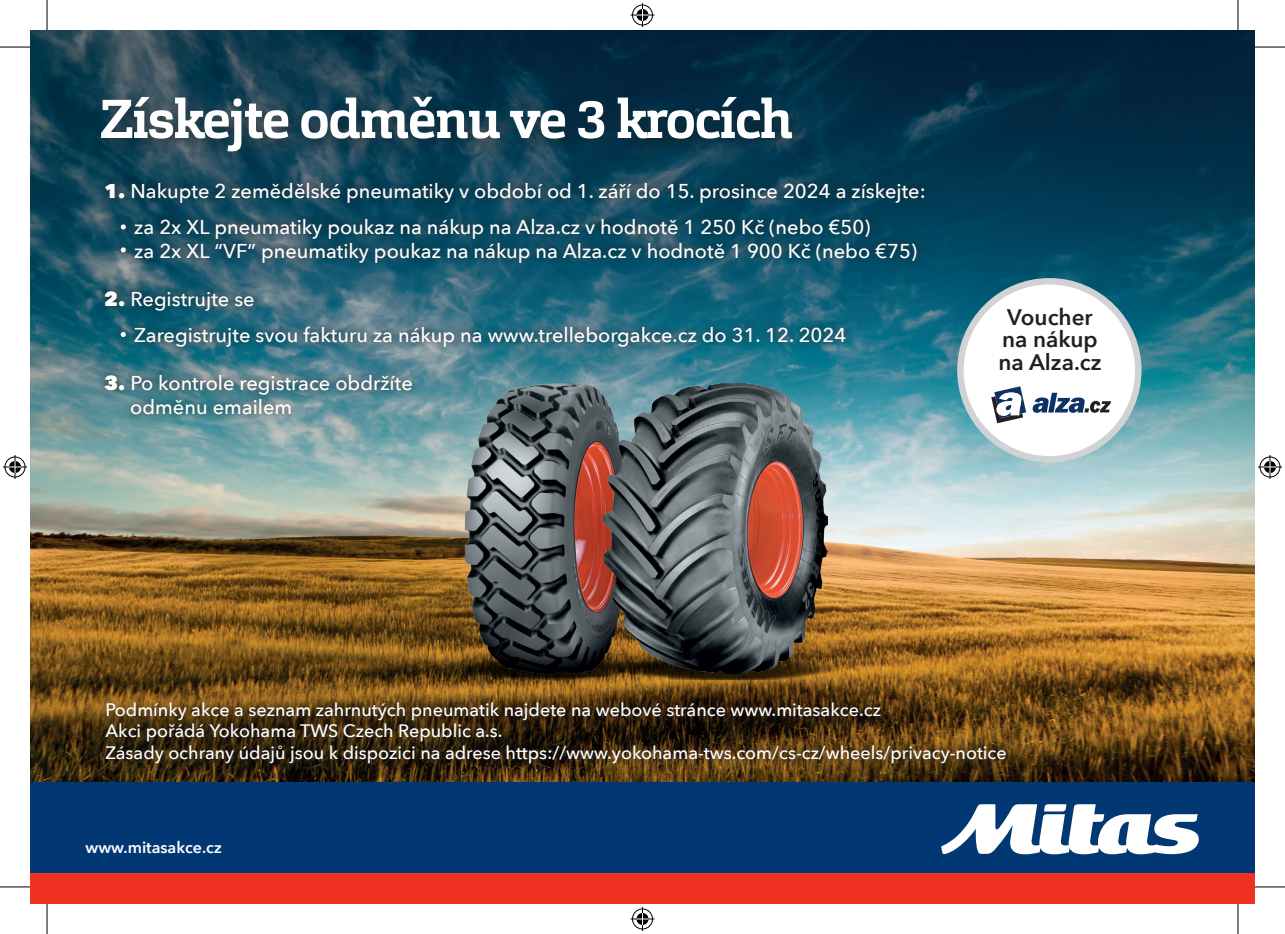
<style>
.page{position:relative;width:1285px;height:934px;background:#fff}
.page>*{position:absolute;margin:0;border:0;box-sizing:border-box;transform-origin:0 0}
.t1{font:700 54px "Cargan";letter-spacing:-.03em;color:#fff}
.t2{font:600 22.4px/22.4px "Avenir Next";color:#231f20;text-align:center}
.t3{font:500 20px/36px "Avenir Next";color:#fff}
.t4{font:500 18px/21.6px "Avenir Next";color:#fff}
.t5{font:600 16px "Avenir Next";color:#fff}
.s1{font-weight:800}
</style>
<div class="page">
<img style="left:30px;top:30px;width:1225px;height:752px">
<div style="left:96px;top:173px;width:836px;height:250px;background:#231f20;opacity:.87"></div>
<div style="left:91px;top:87px;width:722px;height:85px;background:#231f20;opacity:.52"></div>
<div style="left:30px;top:872px;width:1225px;height:31px;background:#ef3122"></div>
<div style="left:30px;top:782px;width:1225px;height:90px;background:#013874"></div>
<svg style="left:941px;top:804px;width:258px;height:49px"></svg>
<img style="left:430px;top:633px;width:237px;height:58px">
<img style="left:827px;top:633px;width:51px;height:23px">
<img style="left:667px;top:656px;width:211px;height:35px">
<img style="left:464px;top:383px;width:140px;height:289px">
<img style="left:604px;top:383px;width:223px;height:289px">
<div style="left:97px;top:693px;width:917px;height:78px;background:#231f20;opacity:.87"></div>
<div style="left:112px;top:215px;width:23px;height:23px;background:#231f20;opacity:.83"></div>
<svg style="left:121px;top:224px;width:5px;height:5px"></svg>
<div style="left:112px;top:238px;width:23px;height:23px;background:#231f20;opacity:.83"></div>
<svg style="left:121px;top:247px;width:5px;height:5px"></svg>
<div style="left:112px;top:322px;width:23px;height:24px;background:#231f20;opacity:.83"></div>
<svg style="left:121px;top:332px;width:5px;height:5px"></svg>
<div style="left:957px;top:278px;width:184px;height:184px;background:#d1d2d4;border-radius:50%"></div>
<div style="left:963px;top:284px;width:172px;height:172px;background:#fff;border-radius:50%"></div>
<svg style="left:991px;top:386px;width:35px;height:37px"></svg>
<svg style="left:1032px;top:392px;width:79px;height:20px"></svg>
<hr style="left:0;top:47px;width:30px;height:1px;background:#000">
<hr style="left:1255px;top:47px;width:30px;height:1px;background:#000">
<hr style="left:0;top:886px;width:30px;height:1px;background:#000">
<hr style="left:1255px;top:886px;width:30px;height:1px;background:#000">
<hr style="left:47px;top:0;width:1px;height:30px;background:#000">
<hr style="left:47px;top:903px;width:1px;height:30px;background:#000">
<hr style="left:1237px;top:0;width:1px;height:30px;background:#000">
<hr style="left:1237px;top:903px;width:1px;height:30px;background:#000">
<svg style="left:630px;top:3px;width:24px;height:24px"></svg>
<svg style="left:630px;top:907px;width:24px;height:23px"></svg>
<svg style="left:3px;top:455px;width:24px;height:24px"></svg>
<svg style="left:1258px;top:455px;width:24px;height:24px"></svg>
<h1 class="t1" style="left:100px;top:84px;width:695px">Získejte odměnu ve 3 krocích</h1>
<p class="t3" style="left:134px;top:172px;width:793px;text-indent:-30px"><span class="s1">1.</span> Nakupte 2 zemědělské pneumatiky v období od 1. září do 15. prosince 2024 a získejte: za 2x XL pneumatiky poukaz na nákup na Alza.cz v hodnotě 1 250 Kč (nebo €50)</p>
<p class="t3" style="left:134px;top:232px;width:784px">za 2x XL “VF” pneumatiky poukaz na nákup na Alza.cz v hodnotě 1 900 Kč (nebo €75)</p>
<p class="t3" style="left:134px;top:280px;width:713px;text-indent:-30px"><span class="s1">2.</span> Registrujte se<br>Zaregistrujte svou fakturu za nákup na www.trelleborgakce.cz do 31. 12. 2024</p>
<p class="t3" style="left:130px;top:370px;width:284px;line-height:24px;text-indent:-26px"><span class="s1">3.</span> Po kontrole registrace obdržíte odměnu emailem</p>
<p class="t2" style="left:998px;top:305px;width:105px">Voucher na nákup na Alza.cz</p>
<p class="t4" style="left:105px;top:697px;width:903px">Podmínky akce a seznam zahrnutých pneumatik najdete na webové stránce www.mitasakce.cz<br>Akci pořádá Yokohama TWS Czech Republic a.s.<br>Zásady ochrany údajů jsou k dispozici na adrese https://www.yokohama-tws.com/cs-cz/wheels/privacy-notice</p>
<p class="t5" style="left:86px;top:833px;width:138px">www.mitasakce.cz</p>
</div>
